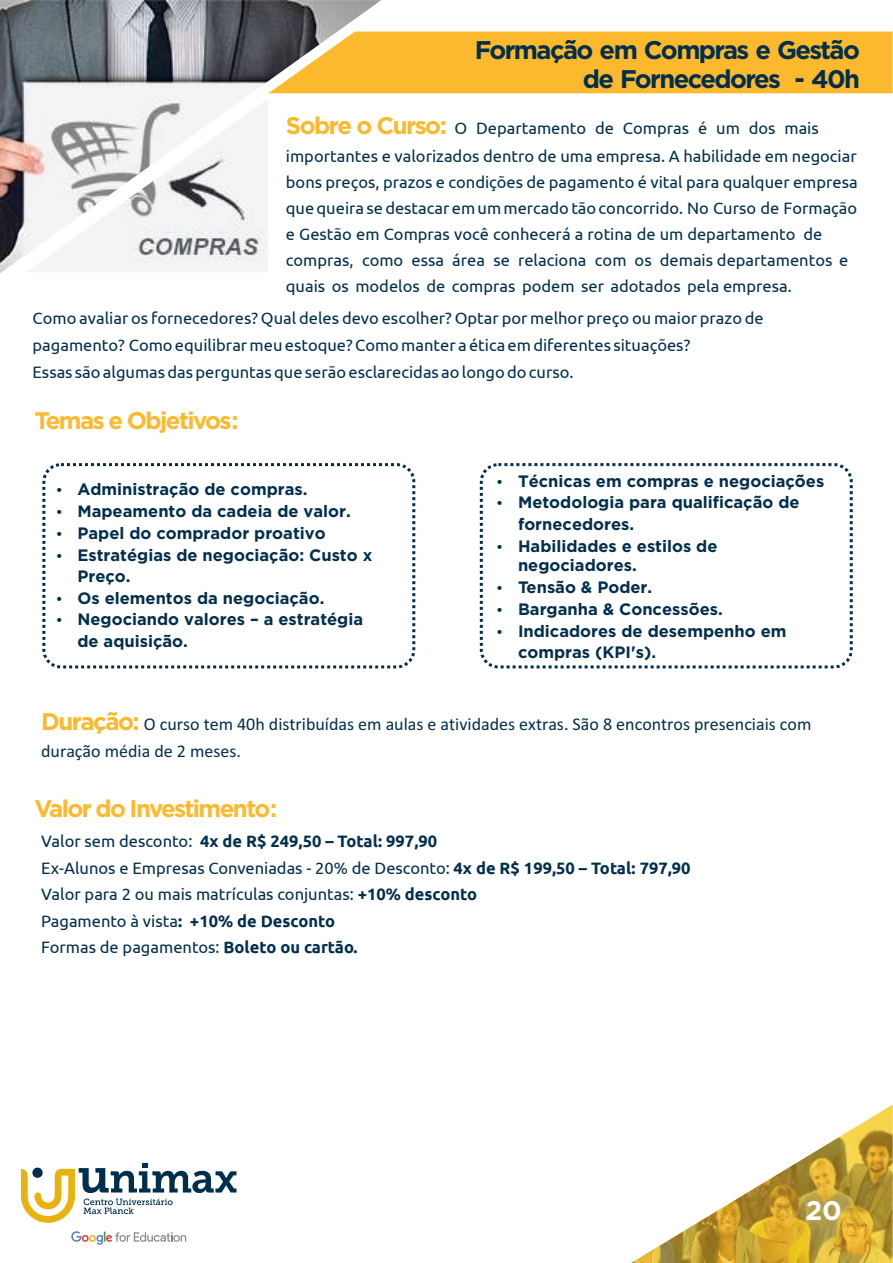
<style>
.page{position:relative;width:893px;height:1263px;background:#fff}
.page>*{position:absolute;margin:0;border:0;box-sizing:border-box;transform-origin:0 0}
.t1{font:700 27px "Gotham";color:#fefefe}
.t2{font:700 25.5px/29.2px "Gotham";letter-spacing:-.06em;color:#002f4d;text-align:right}
.t3{font:700 24px "Gotham";letter-spacing:-.065em;color:#fdb92e}
.t4{font:18px/27.2px "Calibri";color:#002f4d}
.t5{font:16.5px/26.5px "Ubuntu";color:#002f4d}
.t6{font:700 16.5px/21.6px "Gotham";color:#002f4d}
.s1{font-family:"Gotham";font-weight:700;font-size:24px;color:#fcb82d}
.s2{font-weight:700}
</style>
<div class="page">
<svg style="left:71px;top:1231px;width:115px;height:14px"></svg>
<svg style="left:21px;top:1163px;width:215px;height:60px"></svg>
<img style="left:631px;top:1105px;width:262px;height:158px">
<div style="left:42px;top:463px;width:373px;height:205px;border:3px dashed #002f4d;border-radius:17px"></div>
<div style="left:480px;top:463px;width:373px;height:205px;border:3px dashed #002f4d;border-radius:17px"></div>
<img style="left:0;top:0;width:381px;height:273px">
<img style="left:26px;top:99px;width:242px;height:173px">
<svg style="left:268px;top:32px;width:625px;height:61px;background:#f4b534"></svg>
<h2 class="t2" style="left:475px;top:34px;width:387px">Formação em Compras e Gestão de Fornecedores - 40h</h2>
<p class="t5" style="left:286px;top:113px;width:572px;line-height:28.7px"><span class="s1">Sobre o Curso:</span> O Departamento de Compras é um dos mais importantes e valorizados dentro de uma empresa. A habilidade em negociar</p>
<p class="t5" style="left:286px;top:169px;width:573px;line-height:26px">bons preços, prazos e condições de pagamento é vital para qualquer empresa que queira se destacar em um mercado tão concorrido. No Curso de Formação e Gestão em Compras você conhecerá a rotina de um departamento de compras, como essa área se relaciona com os demais departamentos e quais os modelos de compras podem ser adotados pela empresa.</p>
<p class="t5" style="left:33px;top:304px;width:733px;line-height:27px">Como avaliar os fornecedores? Qual deles devo escolher? Optar por melhor preço ou maior prazo de pagamento? Como equilibrar meu estoque? Como manter a ética em diferentes situações?<br>Essas são algumas das perguntas que serão esclarecidas ao longo do curso.</p>
<h3 class="t3" style="left:35px;top:407px;width:206px">Temas e Objetivos:</h3>
<p class="t6" style="left:77px;top:478px;width:296px">Administração de compras.<br>Mapeamento da cadeia de valor.<br>Papel do comprador proativo<br>Estratégias de negociação: Custo x<br>Preço.<br>Os elementos da negociação.<br>Negociando valores – a estratégia de aquisição.</p>
<p class="t6" style="left:518px;top:470px;width:308px">Técnicas em compras e negociações<br>Metodologia para qualificação de fornecedores.<br>Habilidades e estilos de</p>
<p class="t6" style="left:518px;top:554px;width:270px">negociadores.<br>Tensão &amp; Poder.<br>Barganha &amp; Concessões.<br>Indicadores de desempenho em compras (KPI's).</p>
<p class="t4" style="left:41px;top:712px;width:772px"><span class="s1">Duração:</span> O curso tem 40h distribuídas em aulas e atividades extras. São 8 encontros presenciais com duração média de 2 meses.</p>
<h3 class="t3" style="left:35px;top:795px;width:244px">Valor do Investimento:</h3>
<p class="t5" style="left:41px;top:827px;width:651px">Valor sem desconto: <span class="s2">4x de R$ 249,50 – Total: 997,90<br></span>Ex-Alunos e Empresas Conveniadas - 20% de Desconto: <span class="s2">4x de R$ 199,50 – Total: 797,90<br></span>Valor para 2 ou mais matrículas conjuntas: <span class="s2">+10% desconto<br></span>Pagamento à vista<span class="s2">: +10% de Desconto<br></span>Formas de pagamentos: <span class="s2">Boleto ou cartão.</span></p>
<h1 class="t1" style="left:805px;top:1194px;width:38px">20</h1>
</div>
